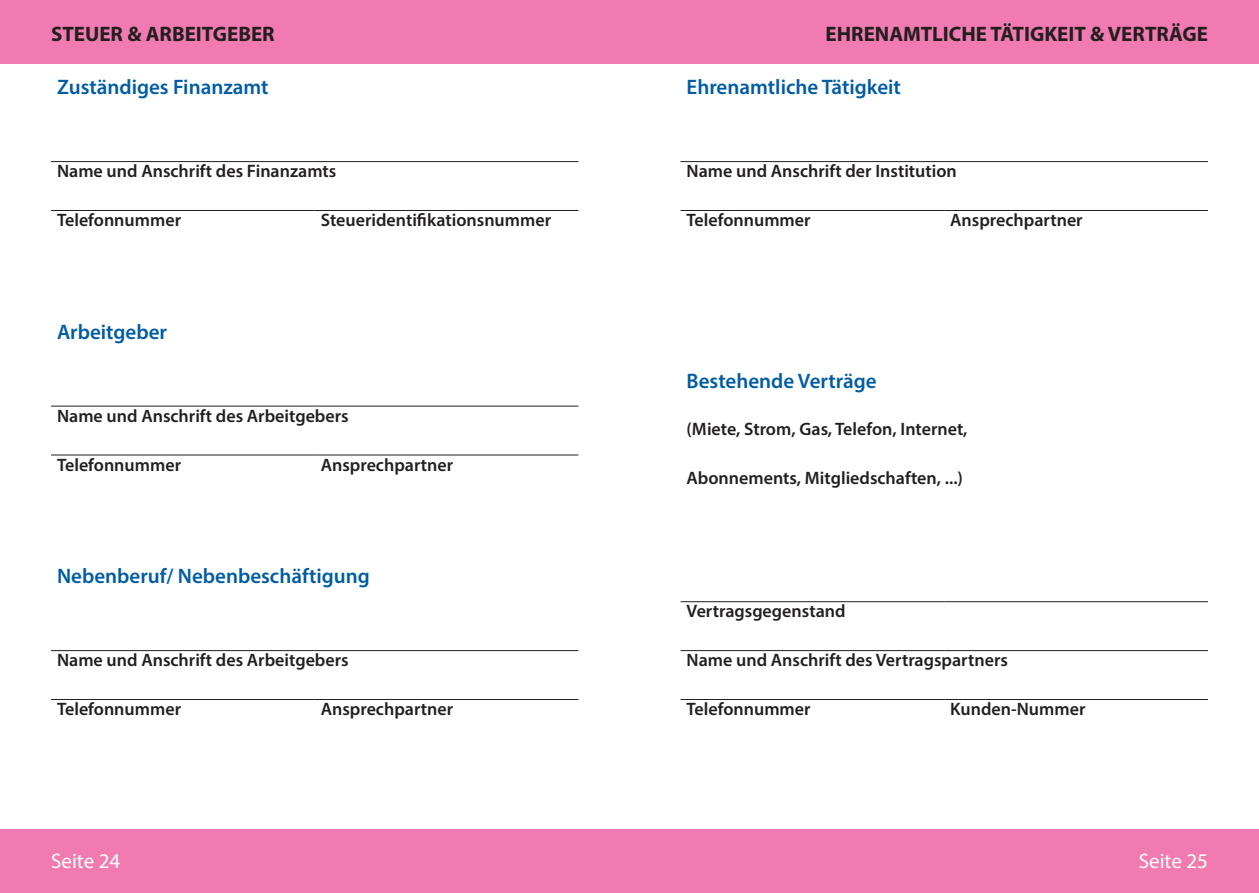
<style>
.page{position:relative;width:1259px;height:893px;background:#fff}
.page>*{position:absolute;margin:0;border:0;box-sizing:border-box;transform-origin:0 0}
.Überschriften_Text{font:600 21px "Myriad Pro";color:#015ca3}
.überschriften{font:700 21px "Myriad Pro";color:#231f20}
.überschriften_links{font:700 21px "Myriad Pro";color:#231f20}
.Seitenzahlen_links{font:21px "Myriad Pro";color:#fff}
.seitenzahl_rechts{font:21px "Myriad Pro";color:#fff}
.Unterschrift{font:600 18px "Myriad Pro";color:#231f20}
</style>
<div class="page">
<div style="left:0;top:829px;width:1259px;height:64px;background:#f17bb0"></div>
<div style="left:0;top:0;width:1259px;height:64px;background:#f17bb0"></div>
<hr style="left:680px;top:601px;width:264px;height:1px;background:#231f20">
<hr style="left:944px;top:601px;width:264px;height:1px;background:#231f20">
<hr style="left:680px;top:650px;width:264px;height:1px;background:#231f20">
<hr style="left:944px;top:650px;width:264px;height:1px;background:#231f20">
<hr style="left:680px;top:699px;width:264px;height:1px;background:#231f20">
<hr style="left:944px;top:699px;width:264px;height:1px;background:#231f20">
<hr style="left:680px;top:161px;width:264px;height:1px;background:#231f20">
<hr style="left:944px;top:161px;width:264px;height:1px;background:#231f20">
<hr style="left:680px;top:210px;width:264px;height:1px;background:#231f20">
<hr style="left:944px;top:210px;width:264px;height:1px;background:#231f20">
<hr style="left:51px;top:161px;width:264px;height:1px;background:#231f20">
<hr style="left:315px;top:161px;width:263px;height:1px;background:#231f20">
<hr style="left:51px;top:210px;width:264px;height:1px;background:#231f20">
<hr style="left:315px;top:210px;width:263px;height:1px;background:#231f20">
<hr style="left:51px;top:406px;width:264px;height:1px;background:#231f20">
<hr style="left:315px;top:406px;width:263px;height:1px;background:#231f20">
<hr style="left:51px;top:455px;width:264px;height:1px;background:#231f20">
<hr style="left:315px;top:455px;width:263px;height:1px;background:#231f20">
<hr style="left:51px;top:650px;width:264px;height:1px;background:#231f20">
<hr style="left:315px;top:650px;width:263px;height:1px;background:#231f20">
<hr style="left:51px;top:699px;width:264px;height:1px;background:#231f20">
<hr style="left:315px;top:699px;width:263px;height:1px;background:#231f20">
<p class="überschriften_links" style="left:51px;top:20px;width:225px">STEUER &amp; ARBEITGEBER</p>
<p class="überschriften" style="left:825px;top:20px;width:384px">EHRENAMTLICHE TÄTIGKEIT &amp; VERTRÄGE</p>
<p class="Überschriften_Text" style="left:686px;top:74px;width:216px">Ehrenamtliche Tätigkeit</p>
<p class="Überschriften_Text" style="left:57px;top:74px;width:213px">Zuständiges Finanzamt</p>
<p class="Unterschrift" style="left:57px;top:160px;width:281px">Name und Anschrift des Finanzamts</p>
<p class="Unterschrift" style="left:57px;top:209px;width:126px">Telefonnummer</p>
<p class="Unterschrift" style="left:321px;top:209px;width:232px">Steueridentifikationsnummer</p>
<p class="Überschriften_Text" style="left:57px;top:318px;width:111px">Arbeitgeber</p>
<p class="Unterschrift" style="left:57px;top:404px;width:293px">Name und Anschrift des Arbeitgebers</p>
<p class="Unterschrift" style="left:57px;top:453px;width:126px">Telefonnummer</p>
<p class="Unterschrift" style="left:321px;top:453px;width:134px">Ansprechpartner</p>
<p class="Überschriften_Text" style="left:57px;top:563px;width:314px">Nebenberuf/ Nebenbeschäftigung</p>
<p class="Unterschrift" style="left:57px;top:649px;width:293px">Name und Anschrift des Arbeitgebers</p>
<p class="Unterschrift" style="left:57px;top:698px;width:126px">Telefonnummer</p>
<p class="Unterschrift" style="left:321px;top:698px;width:134px">Ansprechpartner</p>
<p class="Unterschrift" style="left:686px;top:160px;width:272px">Name und Anschrift der Institution</p>
<p class="Unterschrift" style="left:686px;top:209px;width:126px">Telefonnummer</p>
<p class="Unterschrift" style="left:950px;top:209px;width:134px">Ansprechpartner</p>
<p class="Überschriften_Text" style="left:686px;top:367px;width:192px">Bestehende Verträge</p>
<p class="Unterschrift" style="left:686px;top:418px;width:282px">(Miete, Strom, Gas, Telefon, Internet,</p>
<p class="Unterschrift" style="left:686px;top:467px;width:278px">Abonnements, Mitgliedschaften, ...)</p>
<p class="Unterschrift" style="left:686px;top:600px;width:160px">Vertragsgegenstand</p>
<p class="Unterschrift" style="left:686px;top:649px;width:323px">Name und Anschrift des Vertragspartners</p>
<p class="Unterschrift" style="left:686px;top:698px;width:126px">Telefonnummer</p>
<p class="Unterschrift" style="left:950px;top:698px;width:137px">Kunden-Nummer</p>
<p class="Seitenzahlen_links" style="left:51px;top:848px;width:71px">Seite 24</p>
<p class="seitenzahl_rechts" style="left:1138px;top:848px;width:71px">Seite 25</p>
</div>
